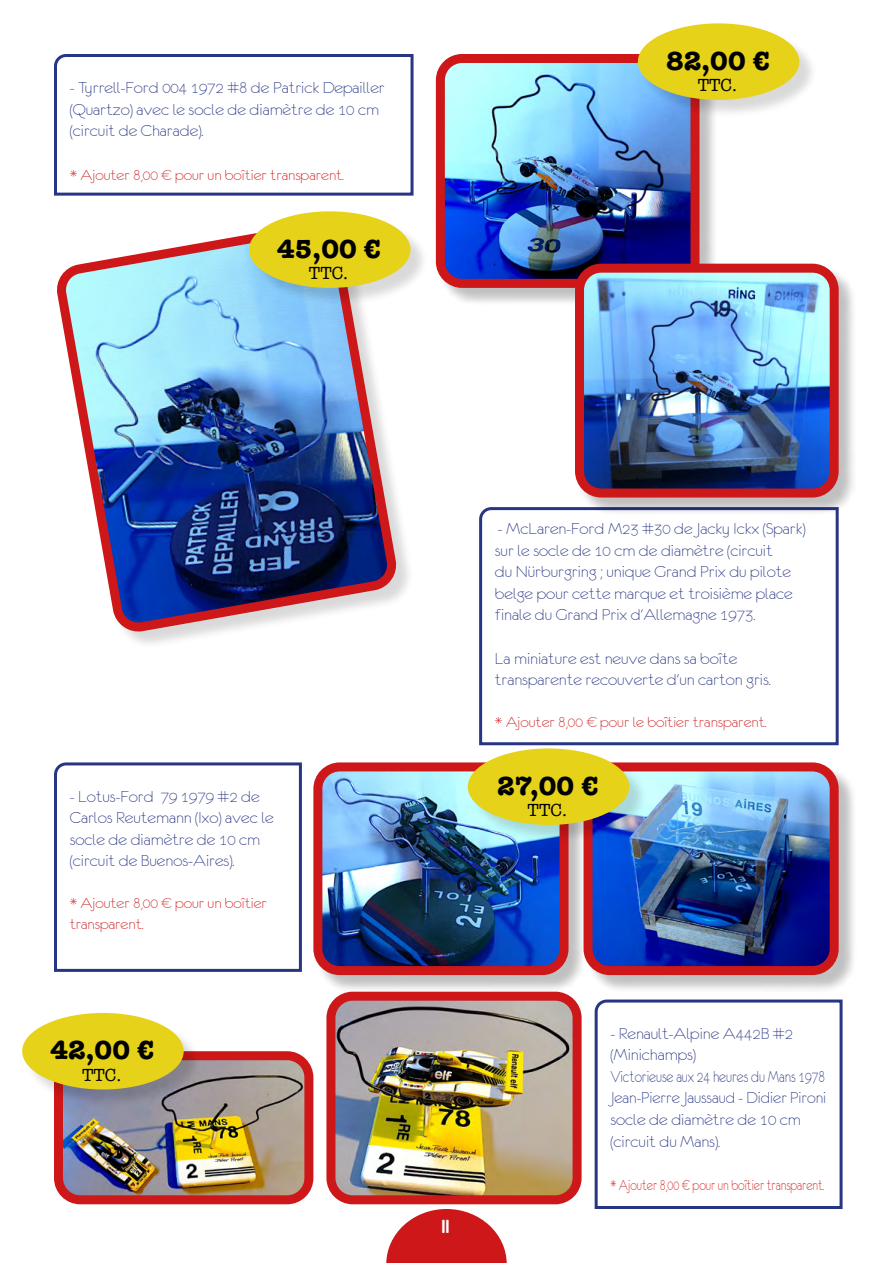
<style>
.page{position:relative;width:893px;height:1263px;background:#fff}
.page>*{position:absolute;margin:0;border:0;box-sizing:border-box;transform-origin:0 0}
.t1{font:700 27px "American Typewriter";color:#000}
.t2{font:18px/21.6px "Brazilia";color:#283583}
.t3{font:18px "American Typewriter";color:#000}
.t4{font:18px "Neuropol";color:#fff}
.t5{font:16.5px/21.6px "Brazilia";color:#cd1719}
.t6{font:16.5px "Brazilia";color:#cd1719;scale:.78 1}
</style>
<div class="page">
<svg style="left:386px;top:1209px;width:121px;height:54px"></svg>
<svg style="left:54px;top:54px;width:360px;height:142px"></svg>
<div style="left:59px;top:225px;width:356px;height:425px;background:#000;opacity:.15"></div>
<img style="left:57px;top:225px;width:339px;height:404px">
<div style="left:252px;top:213px;width:177px;height:94px;background:#000;opacity:.15"></div>
<div style="left:249px;top:211px;width:162px;height:77px;background:#e7d21a;border-radius:50%"></div>
<svg style="left:479px;top:507px;width:360px;height:239px"></svg>
<div style="left:438px;top:56px;width:280px;height:251px;background:#000;opacity:.25"></div>
<img style="left:440px;top:58px;width:249px;height:225px">
<div style="left:436px;top:54px;width:263px;height:234px;border:9px solid #cd1719;border-radius:22px"></div>
<div style="left:640px;top:25px;width:178px;height:94px;background:#000;opacity:.15"></div>
<div style="left:638px;top:23px;width:161px;height:77px;background:#e7d21a;border-radius:50%"></div>
<div style="left:577px;top:265px;width:280px;height:252px;background:#000;opacity:.25"></div>
<img style="left:579px;top:268px;width:255px;height:225px">
<div style="left:575px;top:264px;width:264px;height:233px;border:9px solid #cd1719;border-radius:22px"></div>
<div style="left:315px;top:764px;width:272px;height:230px;background:#000;opacity:.25"></div>
<img style="left:318px;top:767px;width:246px;height:203px">
<div style="left:313px;top:762px;width:255px;height:213px;border:9px solid #cd1719;border-radius:22px"></div>
<div style="left:585px;top:764px;width:273px;height:230px;background:#000;opacity:.25"></div>
<img style="left:588px;top:767px;width:246px;height:203px">
<div style="left:583px;top:762px;width:256px;height:213px;border:9px solid #cd1719;border-radius:22px"></div>
<div style="left:470px;top:750px;width:178px;height:94px;background:#000;opacity:.15"></div>
<div style="left:468px;top:748px;width:161px;height:77px;background:#e7d21a;border-radius:50%"></div>
<svg style="left:54px;top:762px;width:248px;height:210px"></svg>
<img style="left:64px;top:1061px;width:239px;height:133px">
<div style="left:54px;top:1051px;width:259px;height:153px;border:9px solid #cd1719;border-radius:22px"></div>
<img style="left:336px;top:1002px;width:236px;height:192px">
<div style="left:326px;top:992px;width:256px;height:212px;border:9px solid #cd1719;border-radius:22px"></div>
<svg style="left:594px;top:999px;width:249px;height:210px"></svg>
<div style="left:25px;top:1015px;width:177px;height:93px;background:#000;opacity:.15"></div>
<div style="left:22px;top:1013px;width:162px;height:76px;background:#e7d21a;border-radius:50%"></div>
<p class="t2" style="left:70px;top:77px;width:317px">- Tyrrell-Ford 004 1972 #8 de Patrick Depailler (Quartzo) avec le socle de diamètre de 10 cm (circuit de Charade).</p>
<p class="t5" style="left:70px;top:164px;width:276px">* Ajouter 8,00 € pour un boîtier transparent.</p>
<h1 class="t1" style="left:277px;top:225px;width:106px">45,00 €</h1>
<p class="t3" style="left:309px;top:260px;width:41px">TTC.</p>
<h1 class="t1" style="left:666px;top:37px;width:106px">82,00 €</h1>
<p class="t3" style="left:698px;top:72px;width:41px">TTC.</p>
<p class="t2" style="left:70px;top:785px;width:206px">- Lotus-Ford 79 1979 #2 de<br>Carlos Reutemann (Ixo) avec le socle de diamètre de 10 cm (circuit de Buenos-Aires).</p>
<p class="t5" style="left:70px;top:892px;width:199px">* Ajouter 8,00 € pour un boîtier transparent.</p>
<h1 class="t1" style="left:50px;top:1027px;width:106px">42,00 €</h1>
<p class="t3" style="left:82px;top:1061px;width:41px">TTC.</p>
<p class="t2" style="left:495px;top:518px;width:312px">- McLaren-Ford M23 #30 de Jacky Ickx (Spark) sur le socle de 10 cm de diamètre (circuit<br>du Nürburgring ; unique Grand Prix du pilote belge pour cette marque et troisième place finale du Grand Prix d'Allemagne 1973.</p>
<p class="t2" style="left:495px;top:647px;width:277px">La miniature est neuve dans sa boîte transparente recouverte d'un carton gris.</p>
<p class="t5" style="left:495px;top:711px;width:273px">* Ajouter 8,00 € pour le boîtier transparent.</p>
<h1 class="t1" style="left:497px;top:762px;width:103px">27,00 €</h1>
<p class="t3" style="left:528px;top:797px;width:41px">TTC.</p>
<p class="t4" style="left:441px;top:1215px;width:10px">11</p>
<p class="t2" style="left:610px;top:1022px;width:217px">- Renault-Alpine A442B #2 (Minichamps)<br>Victorieuse aux 24 heures du Mans 1978<br>Jean-Pierre Jaussaud - Didier Pironi socle de diamètre de 10 cm (circuit du Mans).</p>
<p class="t6" style="left:610px;top:1176px;width:276px">* Ajouter 8,00 € pour un boîtier transparent.</p>
</div>
